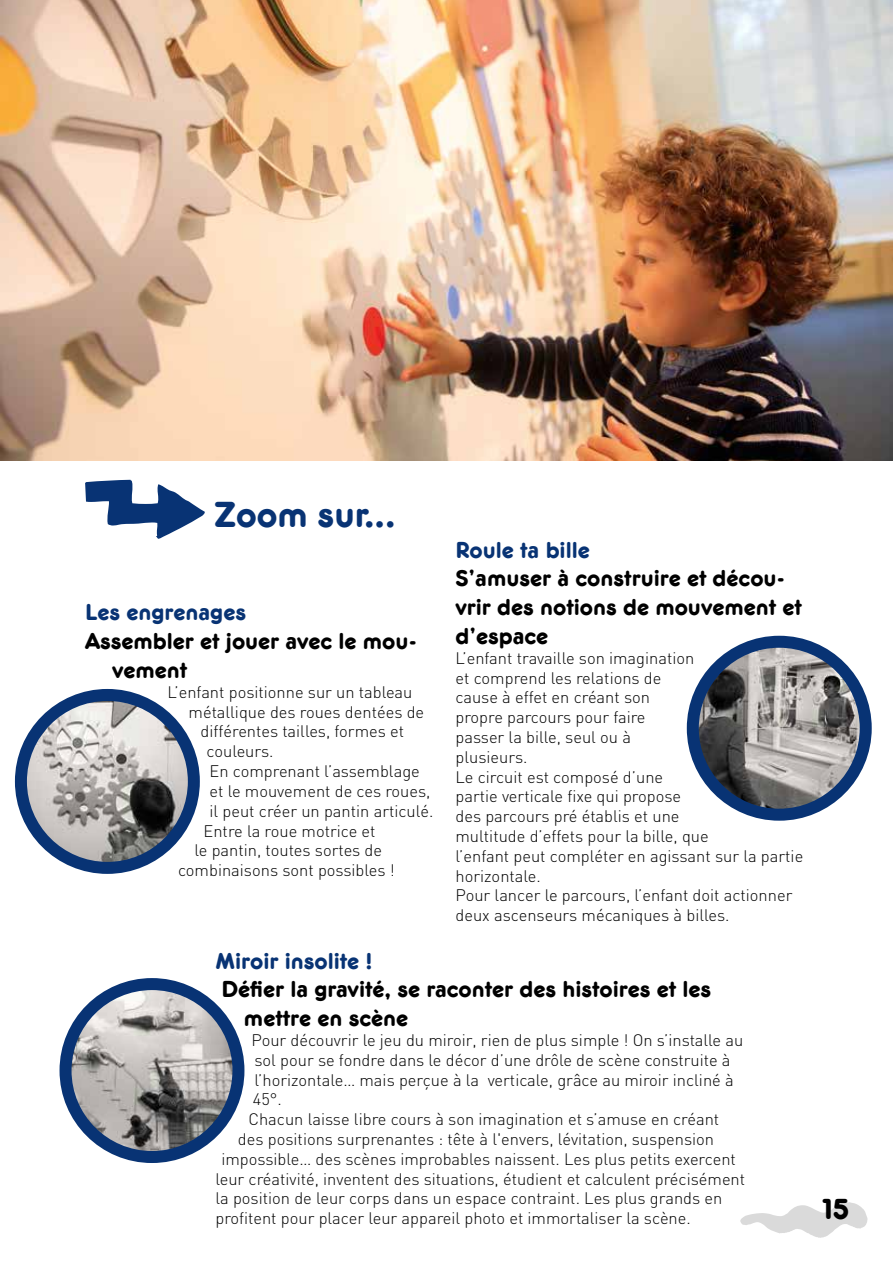
<style>
.page{position:relative;width:893px;height:1263px;background:#fff}
.page>*{position:absolute;margin:0;border:0;box-sizing:border-box;transform-origin:0 0}
.t1{font:500 37.5px "Frankfurter Com";color:#083374}
.t2{font:500 30px "Frankfurter Com";color:#000}
.t3{font:500 24px/28.8px "Frankfurter Com";color:#000}
.t4{font:500 24px "Frankfurter Com";color:#083374}
.t5{font:300 16.5px/19.8px "DIN";color:#000}
</style>
<div class="page">
<img style="left:0;top:0;width:893px;height:461px">
<img style="left:21px;top:695px;width:173px;height:173px;border-radius:86px">
<div style="left:15px;top:689px;width:185px;height:185px;border:12px solid #083374;border-radius:50%"></div>
<img style="left:693px;top:642px;width:173px;height:173px;border-radius:86px">
<div style="left:687px;top:636px;width:185px;height:185px;border:12px solid #083374;border-radius:50%"></div>
<img style="left:66px;top:984px;width:172px;height:173px;border-radius:86px">
<div style="left:60px;top:978px;width:184px;height:185px;border:12px solid #083374;border-radius:50%"></div>
<svg style="left:85px;top:480px;width:120px;height:59px"></svg>
<svg style="left:740px;top:1202px;width:128px;height:36px"></svg>
<h1 class="t1" style="left:215px;top:493px;width:182px">Zoom sur...</h1>
<h3 class="t4" style="left:85px;top:599px;width:163px">Les engrenages</h3>
<h3 class="t3" style="left:112px;top:627px;width:307px;text-indent:-27px">Assembler et jouer avec le mou&shy;vement</h3>
<p class="t5" style="left:168px;top:682px;width:246px">L’enfant positionne sur un tableau</p>
<p class="t5" style="left:189px;top:702px;width:237px">métallique des roues dentées de</p>
<p class="t5" style="left:201px;top:721px;width:205px">différentes tailles, formes et</p>
<p class="t5" style="left:207px;top:741px;width:69px">couleurs.</p>
<p class="t5" style="left:210px;top:761px;width:212px">En comprenant l’assemblage</p>
<p class="t5" style="left:210px;top:781px;width:222px">et le mouvement de ces roues,</p>
<p class="t5" style="left:210px;top:801px;width:225px">il peut créer un pantin articulé.</p>
<p class="t5" style="left:204px;top:820px;width:173px">Entre la roue motrice et</p>
<p class="t5" style="left:195px;top:840px;width:189px">le pantin, toutes sortes de</p>
<p class="t5" style="left:178px;top:860px;width:218px">combinaisons sont possibles !</p>
<h3 class="t4" style="left:455px;top:536px;width:136px">Roule ta bille</h3>
<h3 class="t3" style="left:455px;top:564px;width:348px">S’amuser à construire et décou&shy;vrir des notions de mouvement et d’espace</h3>
<p class="t5" style="left:455px;top:648px;width:349px">L’enfant travaille son imagination<br>et comprend les relations de<br>cause à effet en créant son<br>propre parcours pour faire<br>passer la bille, seul ou à<br>plusieurs.<br>Le circuit est composé d’une<br>partie verticale fixe qui propose<br>des parcours pré établis et une<br>multitude d’effets pour la bille, que<br>l’enfant peut compléter en agissant sur la partie horizontale.<br>Pour lancer le parcours, l’enfant doit actionner deux ascenseurs mécaniques à billes.</p>
<h3 class="t4" style="left:215px;top:947px;width:159px">Miroir insolite !</h3>
<h3 class="t3" style="left:244px;top:975px;width:469px;text-indent:-22px">Défier la gravité, se raconter des histoires et les mettre en scène</h3>
<p class="t5" style="left:251px;top:1030px;width:493px">Pour découvrir le jeu du miroir, rien de plus simple ! On s’installe au</p>
<p class="t5" style="left:254px;top:1050px;width:478px">sol pour se fondre dans le décor d’une drôle de scène construite à</p>
<p class="t5" style="left:254px;top:1069px;width:481px">l’horizontale… mais perçue à la verticale, grâce au miroir incliné à</p>
<p class="t5" style="left:253px;top:1089px;width:30px">45°.</p>
<p class="t5" style="left:248px;top:1109px;width:472px">Chacun laisse libre cours à son imagination et s’amuse en créant</p>
<p class="t5" style="left:238px;top:1129px;width:478px">des positions surprenantes : tête à l'envers, lévitation, suspension</p>
<p class="t5" style="left:221px;top:1149px;width:516px">impossible… des scènes improbables naissent. Les plus petits exercent</p>
<p class="t5" style="left:215px;top:1168px;width:531px">leur créativité, inventent des situations, étudient et calculent précisément</p>
<p class="t5" style="left:215px;top:1188px;width:508px">la position de leur corps dans un espace contraint. Les plus grands en</p>
<p class="t5" style="left:215px;top:1208px;width:477px">profitent pour placer leur appareil photo et immortaliser la scène.</p>
<h2 class="t2" style="left:823px;top:1192px;width:27px">15</h2>
</div>
